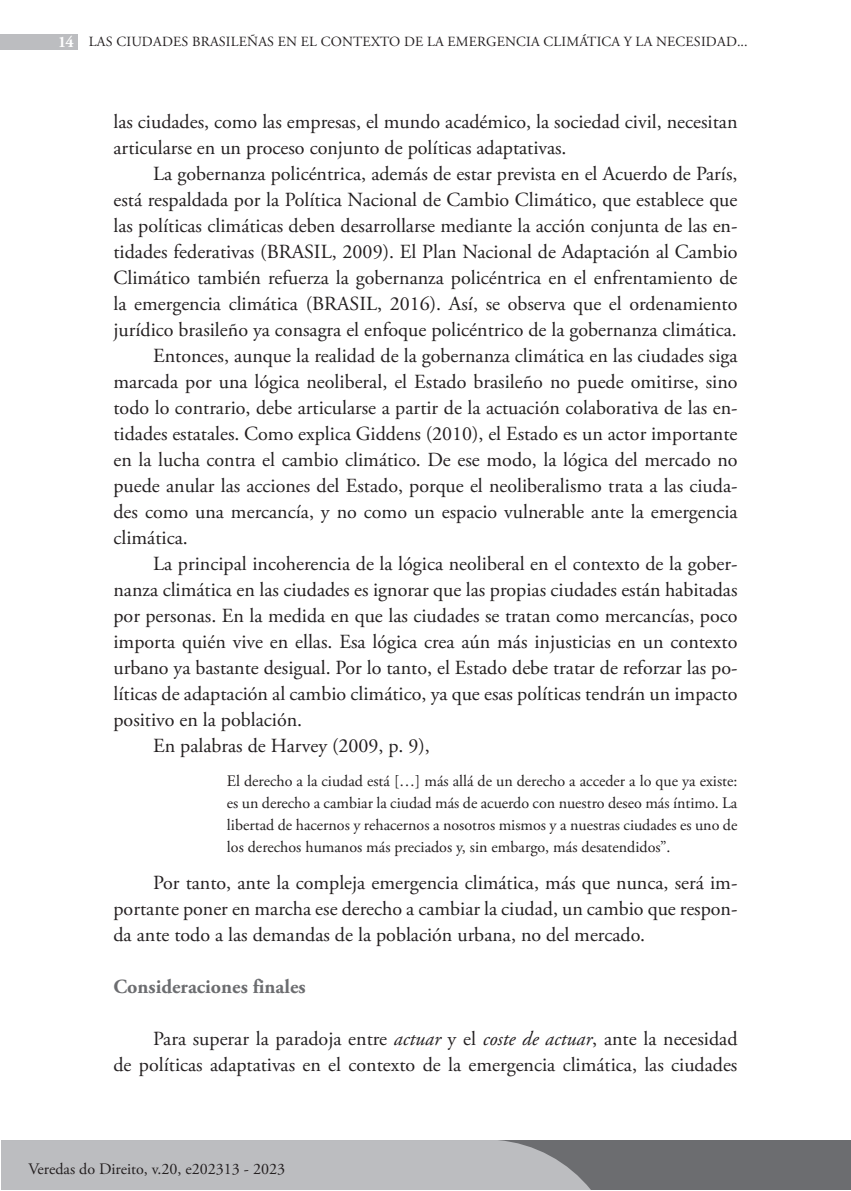
<style>
.page{position:relative;width:851px;height:1191px;background:#fff}
.page>*{position:absolute;margin:0;border:0;box-sizing:border-box;transform-origin:0 0}
.t1{font:20px/26px "Adobe Garamond Pro";color:#231f20}
.t2{font:700 20px "Adobe Garamond Pro";color:#6c6d70}
.t3{font:16px/22px "Adobe Garamond Pro";color:#231f20;text-align:justify}
.t4{font:14px "Adobe Garamond Pro";letter-spacing:.015em;color:#231f20}
.s1{font-weight:700;font-size:16px;color:#fff}
.s2{font-style:italic}
</style>
<div class="page">
<div style="left:1px;top:1140px;width:849px;height:50px;background:#6c6d70"></div>
<div style="left:0;top:34px;width:77px;height:16px;background:#bcbdc0"></div>
<div style="left:1px;top:1140px;width:590px;height:50px;background:#bcbdc0"></div>
<p class="t4" style="left:59px;top:34px;width:690px"><span class="s1">14</span> LAS CIUDADES BRASILEÑAS EN EL CONTEXTO DE LA EMERGENCIA CLIMÁTICA Y LA NECESIDAD...</p>
<p class="t1" style="left:113px;top:109px;width:625px">las ciudades, como las empresas, el mundo académico, la sociedad civil, necesitan articularse en un proceso conjunto de políticas adaptativas.</p>
<p class="t1" style="left:153px;top:161px;width:585px">La gobernanza policéntrica, además de estar prevista en el Acuerdo de París,</p>
<p class="t1" style="left:113px;top:187px;width:625px">está respaldada por la Política Nacional de Cambio Climático, que establece que</p>
<p class="t1" style="left:113px;top:213px;width:625px">las políticas climáticas deben desarrollarse mediante la acción conjunta de las en-</p>
<p class="t1" style="left:113px;top:239px;width:625px">tidades federativas (BRASIL, 2009). El Plan Nacional de Adaptación al Cambio</p>
<p class="t1" style="left:113px;top:265px;width:625px">Climático también refuerza la gobernanza policéntrica en el enfrentamiento de</p>
<p class="t1" style="left:113px;top:291px;width:625px">la emergencia climática (BRASIL, 2016). Así, se observa que el ordenamiento</p>
<p class="t1" style="left:113px;top:317px;width:624px">jurídico brasileño ya consagra el enfoque policéntrico de la gobernanza climática.</p>
<p class="t1" style="left:153px;top:343px;width:585px">Entonces, aunque la realidad de la gobernanza climática en las ciudades siga</p>
<p class="t1" style="left:113px;top:369px;width:625px">marcada por una lógica neoliberal, el Estado brasileño no puede omitirse, sino</p>
<p class="t1" style="left:113px;top:395px;width:625px">todo lo contrario, debe articularse a partir de la actuación colaborativa de las en-</p>
<p class="t1" style="left:113px;top:421px;width:625px">tidades estatales. Como explica Giddens (2010), el Estado es un actor importante</p>
<p class="t1" style="left:113px;top:447px;width:625px">en la lucha contra el cambio climático. De ese modo, la lógica del mercado no</p>
<p class="t1" style="left:113px;top:473px;width:625px">puede anular las acciones del Estado, porque el neoliberalismo trata a las ciuda-</p>
<p class="t1" style="left:113px;top:499px;width:625px">des como una mercancía, y no como un espacio vulnerable ante la emergencia</p>
<p class="t1" style="left:113px;top:525px;width:76px">climática.</p>
<p class="t1" style="left:153px;top:551px;width:585px">La principal incoherencia de la lógica neoliberal en el contexto de la gober-</p>
<p class="t1" style="left:113px;top:577px;width:625px">nanza climática en las ciudades es ignorar que las propias ciudades están habitadas</p>
<p class="t1" style="left:113px;top:603px;width:625px">por personas. En la medida en que las ciudades se tratan como mercancías, poco</p>
<p class="t1" style="left:113px;top:629px;width:625px">importa quién vive en ellas. Esa lógica crea aún más injusticias en un contexto</p>
<p class="t1" style="left:113px;top:655px;width:625px">urbano ya bastante desigual. Por lo tanto, el Estado debe tratar de reforzar las po-</p>
<p class="t1" style="left:113px;top:681px;width:625px">líticas de adaptación al cambio climático, ya que esas políticas tendrán un impacto</p>
<p class="t1" style="left:113px;top:707px;width:190px">positivo en la población.</p>
<p class="t1" style="left:153px;top:733px;width:278px">En palabras de Harvey (2009, p. 9),</p>
<p class="t3" style="left:227px;top:770px;width:512px">El derecho a la ciudad está […] más allá de un derecho a acceder a lo que ya existe: es un derecho a cambiar la ciudad más de acuerdo con nuestro deseo más íntimo. La libertad de hacernos y rehacernos a nosotros mismos y a nuestras ciudades es uno de los derechos humanos más preciados y, sin embargo, más desatendidos”.</p>
<p class="t1" style="left:113px;top:870px;width:625px;text-align:justify;text-indent:40px">Por tanto, ante la compleja emergencia climática, más que nunca, será im&shy;portante poner en marcha ese derecho a cambiar la ciudad, un cambio que respon&shy;da ante todo a las demandas de la población urbana, no del mercado.</p>
<p class="t2" style="left:113px;top:975px;width:194px">Consideraciones finales</p>
<p class="t1" style="left:113px;top:1026px;width:625px;text-align:right">Para superar la paradoja entre <span class="s2">actuar</span> y el <span class="s2">coste de actuar</span>, ante la necesidad<br>de políticas adaptativas en el contexto de la emergencia climática, las ciudades</p>
<p class="t3" style="left:28px;top:1158px;width:258px">Veredas do Direito, v.20, e202313 - 2023</p>
</div>
